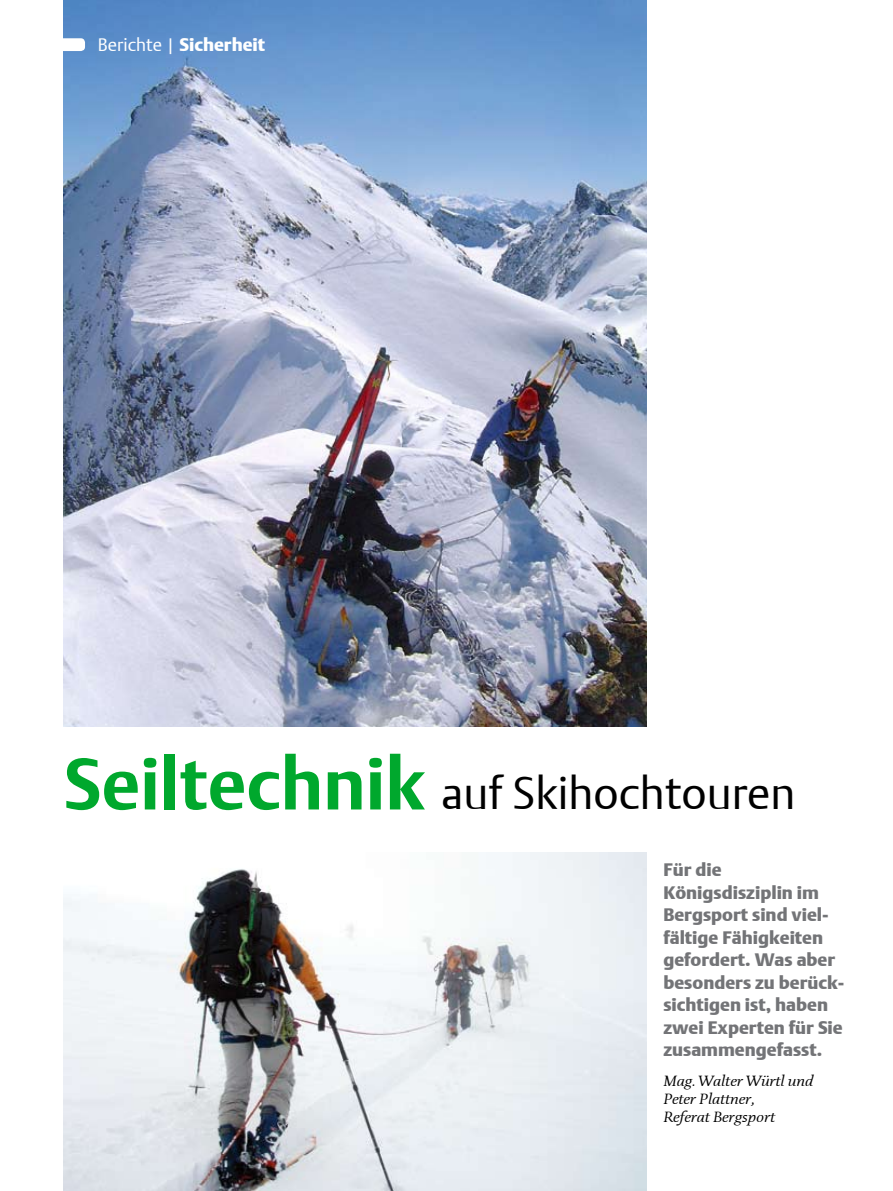
<style>
.page{position:relative;width:893px;height:1191px;background:#fff}
.page>*{position:absolute;margin:0;border:0;box-sizing:border-box;transform-origin:0 0}
.t1{font:300 45px "DTL Argo T";color:#000}
.t2{font:900 18px/22.5px "DTL Argo T";color:#737477}
.t3{font:900 18px "DTL Argo T";color:#fff}
.t4{font:italic 15px/18px "DTL Documenta T";color:#000}
.s1{font-weight:300}
.s2{font-weight:700;font-size:72px;color:#00a82d}
</style>
<div class="page">
<img style="left:64px;top:0;width:582px;height:726px">
<svg style="left:63px;top:38px;width:22px;height:13px"></svg>
<img style="left:64px;top:852px;width:582px;height:339px">
<p class="t3" style="left:98px;top:34px;width:169px"><span class="s1">Berichte |</span> Sicherheit</p>
<h1 class="t1" style="left:64px;top:766px;width:733px"><span class="s2">Seiltechnik</span> auf Skihochtouren</h1>
<p class="t2" style="left:663px;top:858px;width:183px">Für die<br>Königsdisziplin im<br>Bergsport sind viel&shy;fältige Fähigkeiten gefordert. Was aber besonders zu berück&shy;sichtigen ist, haben zwei Experten für Sie zusammengefasst.</p>
<p class="t4" style="left:663px;top:1071px;width:151px">Mag. Walter Würtl und<br>Peter Plattner,<br>Referat Bergsport</p>
</div>
